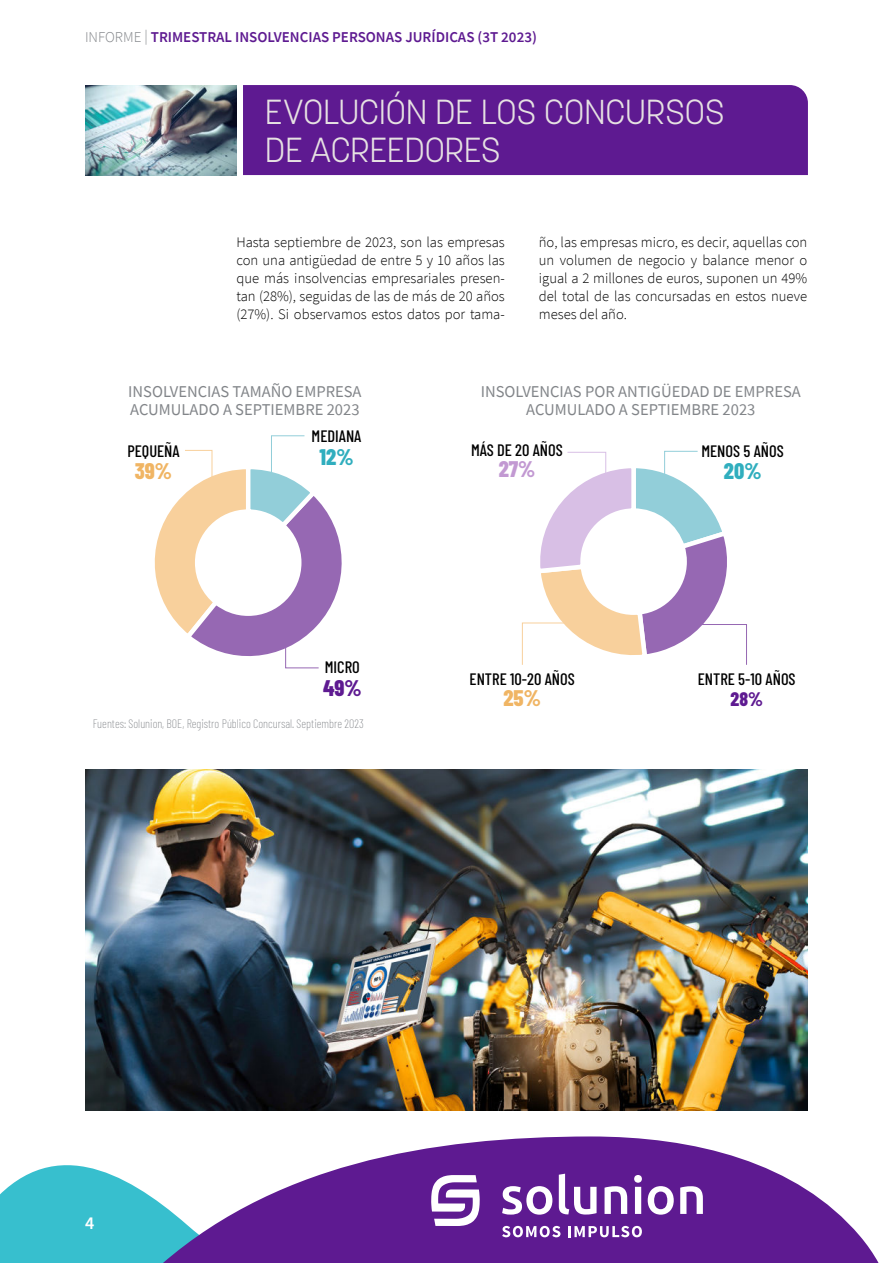
<style>
.page{position:relative;width:893px;height:1263px;background:#fff}
.page>*{position:absolute;margin:0;border:0;box-sizing:border-box;transform-origin:0 0}
.t1{font:300 34.5px/37.5px "Korolev";letter-spacing:-.01em;color:#e6e1e2}
.t2{font:800 22.5px "Barlow Condensed";color:#30aebe}
.t3{font:800 22.5px "Barlow Condensed";color:#f0b564}
.t4{font:800 22.5px "Barlow Condensed";color:#c299d2}
.t5{font:800 22.5px "Barlow Condensed";color:#5e1a91}
.t6{font:800 19.5px "Barlow Condensed";color:#5e1a91}
.t7{font:600 18px "Source Sans Pro";color:#fff}
.t8{font:16.5px/18px "Source Sans Pro";color:#828589;text-align:center}
.t9{font:500 16.5px "Barlow Condensed";color:#000}
.t10{font:600 15px "Source Sans Pro";color:#5e1a91}
.t11{font:300 14.7px/18px "Source Sans Pro";color:#000;text-align:justify}
.t12{font:200 12px "Barlow Condensed";color:#828589}
.s1{font-weight:300;color:#828589}
</style>
<div class="page">
<svg style="left:522px;top:451px;width:225px;height:214px"></svg>
<div style="left:243px;top:85px;width:565px;height:90px;background:#5e1a91"></div>
<img style="left:85px;top:85px;width:151px;height:90px">
<div style="left:254px;top:128px;width:46px;height:5px;background:#5e1a91"></div>
<svg style="left:154px;top:435px;width:188px;height:234px"></svg>
<img style="left:85px;top:770px;width:723px;height:340px">
<svg style="left:0;top:1172px;width:32px;height:91px;background:#4cc6d3"></svg>
<svg style="left:32px;top:1136px;width:847px;height:127px;fill:#5e1a91"></svg>
<svg style="left:502px;top:1226px;width:58px;height:11px"></svg>
<svg style="left:568px;top:1226px;width:74px;height:11px"></svg>
<svg style="left:502px;top:1186px;width:50px;height:29px"></svg>
<svg style="left:559px;top:1174px;width:38px;height:40px"></svg>
<svg style="left:605px;top:1186px;width:22px;height:28px"></svg>
<svg style="left:634px;top:1175px;width:8px;height:39px"></svg>
<svg style="left:648px;top:1186px;width:26px;height:29px"></svg>
<svg style="left:680px;top:1186px;width:23px;height:28px"></svg>
<svg style="left:431px;top:1175px;width:49px;height:51px"></svg>
<p class="t10" style="left:85px;top:29px;width:453px"><span class="s1">INFORME |</span> TRIMESTRAL INSOLVENCIAS PERSONAS JURÍDICAS (3T 2023)</p>
<h1 class="t1" style="left:265px;top:94px;width:462px">EVOLUCIÓN DE LOS CONCURSOS<br>DE ACREEDORES</h1>
<p class="t11" style="left:236px;top:234px;width:270px">Hasta septiembre de 2023, son las empresas con una antigüedad de entre 5 y 10 años las que más insolvencias empresariales presen&shy;tan (28%), seguidas de las de más de 20 años (27%). Si observamos estos datos por tama-</p>
<p class="t11" style="left:539px;top:234px;width:270px">ño, las empresas micro, es decir, aquellas con un volumen de negocio y balance menor o igual a 2 millones de euros, suponen un 49% del total de las concursadas en estos nueve meses del año.</p>
<p class="t8" style="left:128px;top:382px;width:235px;text-align:left">INSOLVENCIAS TAMAÑO EMPRESA<br>ACUMULADO A SEPTIEMBRE 2023</p>
<p class="t9" style="left:127px;top:445px;width:54px">PEQUEÑA</p>
<h2 class="t3" style="left:135px;top:458px;width:39px">39%</h2>
<p class="t9" style="left:312px;top:430px;width:51px">MEDIANA</p>
<h2 class="t2" style="left:320px;top:444px;width:35px">12%</h2>
<p class="t9" style="left:325px;top:661px;width:36px">MICRO</p>
<h2 class="t5" style="left:323px;top:675px;width:40px">49%</h2>
<p class="t12" style="left:93px;top:720px;width:273px">Fuentes: Solunion, BOE, Registro Público Concursal. Septiembre 2023</p>
<p class="t8" style="left:481px;top:382px;width:322px">INSOLVENCIAS POR ANTIGÜEDAD DE EMPRESA<br>ACUMULADO A SEPTIEMBRE 2023</p>
<p class="t9" style="left:471px;top:445px;width:93px">MÁS DE 20 AÑOS</p>
<h2 class="t4" style="left:499px;top:456px;width:38px">27%</h2>
<p class="t9" style="left:470px;top:673px;width:107px">ENTRE 10-20 AÑOS</p>
<h2 class="t3" style="left:503px;top:685px;width:39px">25%</h2>
<p class="t9" style="left:701px;top:445px;width:84px">MENOS 5 AÑOS</p>
<h2 class="t2" style="left:724px;top:458px;width:39px">20%</h2>
<p class="t9" style="left:698px;top:673px;width:99px">ENTRE 5-10 AÑOS</p>
<h3 class="t6" style="left:730px;top:688px;width:34px">28%</h3>
<p class="t7" style="left:85px;top:1215px;width:11px">4</p>
</div>
